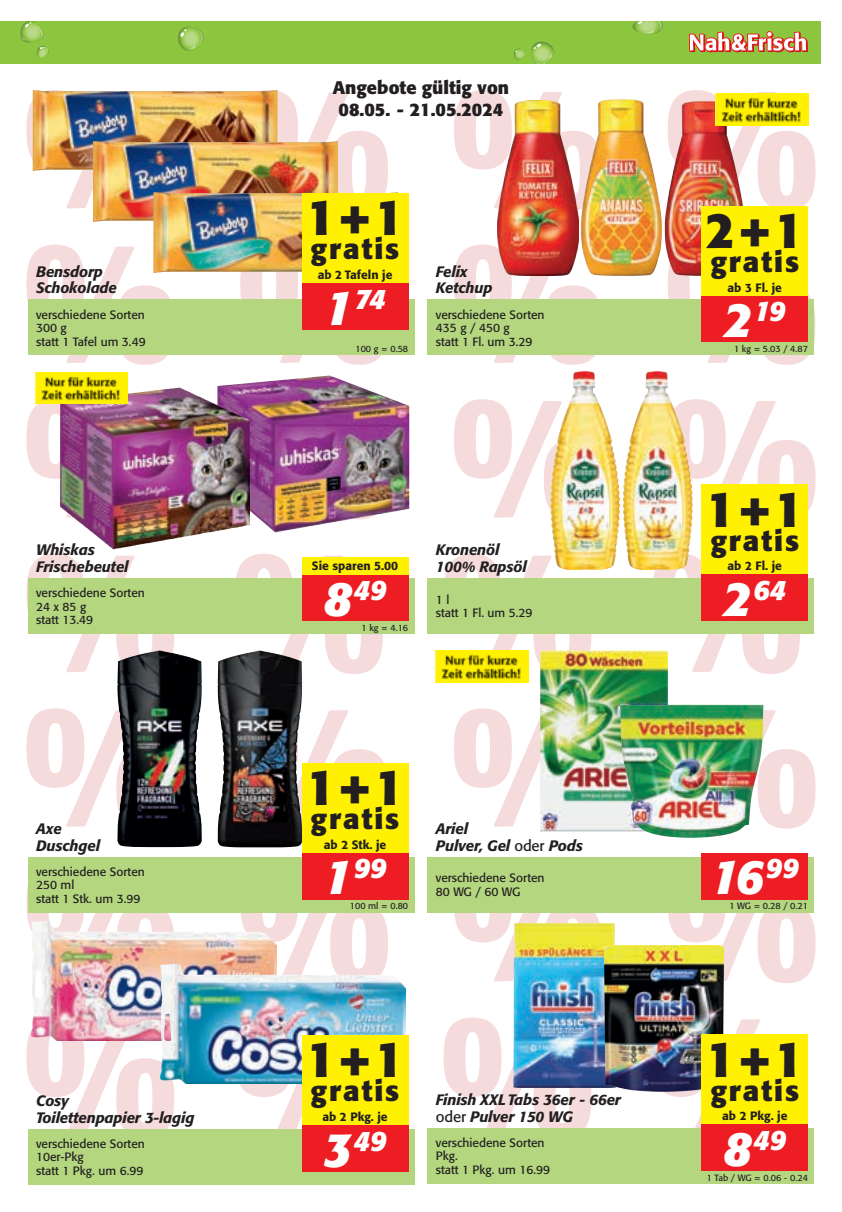
<style>
.page{position:relative;width:842px;height:1212px;background:#fff}
.page>*{position:absolute;margin:0;border:0;box-sizing:border-box;transform-origin:0 0}
.t1{font:700 172.5px/154.5px "Formata Std";color:#c4121a;text-align:justify}
.t2{font:700 49.5px "Formata Std";color:#231f20}
.t3{font:italic 700 48px "Formata Std";color:#fff}
.t4{font:700 28.5px "Formata Std";letter-spacing:.07em;color:#231f20}
.t5{font:italic 700 28.05px "Formata Std";color:#fff}
.t6{font:700 18px/21.6px "Formata Std";color:#231f20;text-align:center}
.t7{font:italic 500 15px/16.5px "Formata Std";letter-spacing:-.01em;color:#231f20}
.t8{font:12px/13.5px "Formata Std";color:#231f20}
.t9{font:500 12px "Formata Std";color:#231f20}
.t10{font:9px "Formata Std";color:#231f20}
.s1{font-size:48px}
.s2{font-weight:400;font-style:normal}
</style>
<div class="page">
<div style="left:0;top:21px;width:821px;height:43px;background:#8bc63e"></div>
<svg style="left:20px;top:21px;width:29px;height:37px"></svg>
<svg style="left:632px;top:21px;width:31px;height:13px"></svg>
<svg style="left:531px;top:41px;width:23px;height:23px"></svg>
<svg style="left:514px;top:48px;width:11px;height:12px"></svg>
<svg style="left:178px;top:27px;width:26px;height:24px"></svg>
<svg style="left:689px;top:31px;width:119px;height:21px"></svg>
<img style="left:513px;top:923px;width:102px;height:165px">
<img style="left:604px;top:945px;width:120px;height:147px">
<div style="left:427px;top:1128px;width:387px;height:55px;background:#b3d67f"></div>
<div style="left:702px;top:1124px;width:106px;height:47px;background:#ee1d23"></div>
<div style="left:702px;top:1035px;width:106px;height:89px;background:#fff101"></div>
<img style="left:540px;top:650px;width:128px;height:181px">
<div style="left:427px;top:857px;width:387px;height:55px;background:#b3d67f"></div>
<div style="left:702px;top:853px;width:106px;height:46px;background:#ee1d23"></div>
<img style="left:436px;top:650px;width:92px;height:32px">
<img style="left:31px;top:921px;width:245px;height:119px">
<img style="left:160px;top:964px;width:245px;height:119px">
<div style="left:28px;top:1129px;width:387px;height:55px;background:#b3d67f"></div>
<div style="left:302px;top:1125px;width:106px;height:46px;background:#ee1d23"></div>
<div style="left:302px;top:1035px;width:106px;height:90px;background:#fff101"></div>
<img style="left:117px;top:650px;width:85px;height:197px">
<img style="left:218px;top:650px;width:84px;height:197px">
<div style="left:28px;top:857px;width:387px;height:55px;background:#b3d67f"></div>
<div style="left:302px;top:853px;width:106px;height:46px;background:#ee1d23"></div>
<div style="left:302px;top:763px;width:106px;height:90px;background:#fff101"></div>
<img style="left:217px;top:375px;width:192px;height:157px">
<img style="left:60px;top:387px;width:167px;height:162px">
<div style="left:28px;top:578px;width:387px;height:56px;background:#b3d67f"></div>
<div style="left:302px;top:574px;width:106px;height:47px;background:#ee1d23"></div>
<div style="left:302px;top:557px;width:106px;height:17px;background:#fff101"></div>
<img style="left:35px;top:372px;width:93px;height:32px">
<img style="left:550px;top:371px;width:64px;height:199px">
<img style="left:623px;top:371px;width:64px;height:199px">
<div style="left:427px;top:578px;width:387px;height:56px;background:#b3d67f"></div>
<div style="left:702px;top:574px;width:106px;height:47px;background:#ee1d23"></div>
<div style="left:702px;top:485px;width:106px;height:89px;background:#fff101"></div>
<img style="left:497px;top:101px;width:81px;height:175px">
<img style="left:580px;top:99px;width:82px;height:177px">
<img style="left:664px;top:101px;width:81px;height:175px">
<div style="left:427px;top:300px;width:387px;height:55px;background:#b3d67f"></div>
<div style="left:702px;top:296px;width:106px;height:46px;background:#ee1d23"></div>
<div style="left:702px;top:206px;width:106px;height:90px;background:#fff101"></div>
<img style="left:716px;top:94px;width:92px;height:31px">
<img style="left:33px;top:90px;width:245px;height:81px">
<img style="left:93px;top:141px;width:245px;height:81px">
<img style="left:153px;top:192px;width:245px;height:81px">
<div style="left:28px;top:300px;width:387px;height:55px;background:#b3d67f"></div>
<div style="left:302px;top:283px;width:106px;height:47px;background:#ee1d23"></div>
<div style="left:302px;top:193px;width:106px;height:90px;background:#fff101"></div>
<img style="left:620px;top:705px;width:143px;height:133px">
<h3 class="t6" style="left:333px;top:77px;width:178px">Angebote gültig von<br>08.05. - 21.05.2024</h3>
<h1 class="t1" style="left:21px;top:69px;width:801px">% % % % % % % % % % % % % % % % % % % % % % % % % % % %</h1>
<p class="t8" style="left:436px;top:1136px;width:116px">verschiedene Sorten<br>Pkg.<br>statt 1 Pkg. um 16.99</p>
<h3 class="t5" style="left:723px;top:1122px;width:64px"><span class="s1">8</span>49</h3>
<h2 class="t2" style="left:306px;top:187px;width:99px">1+1</h2>
<h3 class="t4" style="left:311px;top:231px;width:90px">gratis</h3>
<p class="t9" style="left:318px;top:267px;width:76px">ab 2 Tafeln je</p>
<h2 class="t2" style="left:706px;top:200px;width:99px">2+1</h2>
<h3 class="t4" style="left:710px;top:244px;width:90px">gratis</h3>
<p class="t9" style="left:727px;top:280px;width:56px">ab 3 Fl. je</p>
<p class="t7" style="left:36px;top:263px;width:82px">Bensdorp<br>Schokolade</p>
<p class="t7" style="left:436px;top:263px;width:58px">Felix<br>Ketchup</p>
<h3 class="t5" style="left:324px;top:281px;width:63px"><span class="s1">1</span>74</h3>
<p class="t8" style="left:436px;top:307px;width:110px">verschiedene Sorten<br>435 g / 450 g<br>statt 1 Fl. um 3.29</p>
<h3 class="t5" style="left:724px;top:294px;width:63px"><span class="s1">2</span>19</h3>
<p class="t8" style="left:36px;top:307px;width:111px">verschiedene Sorten<br>300 g<br>statt 1 Tafel um 3.49</p>
<p class="t10" style="left:734px;top:343px;width:75px">1 kg = 5.03 / 4.87</p>
<p class="t10" style="left:355px;top:343px;width:54px">100 g = 0.58</p>
<h2 class="t2" style="left:706px;top:478px;width:99px">1+1</h2>
<h3 class="t4" style="left:710px;top:523px;width:90px">gratis</h3>
<p class="t9" style="left:727px;top:558px;width:56px">ab 2 Fl. je</p>
<p class="t7" style="left:36px;top:542px;width:94px">Whiskas<br>Frischebeutel</p>
<p class="t7" style="left:436px;top:542px;width:92px">Kronenöl<br>100% Rapsöl</p>
<p class="t9" style="left:312px;top:558px;width:88px">Sie sparen 5.00</p>
<p class="t8" style="left:36px;top:586px;width:110px">verschiedene Sorten<br>24 x 85 g<br>statt 13.49</p>
<h3 class="t5" style="left:324px;top:572px;width:64px"><span class="s1">8</span>49</h3>
<h3 class="t5" style="left:723px;top:572px;width:64px"><span class="s1">2</span>64</h3>
<p class="t8" style="left:436px;top:593px;width:98px">1 l<br>statt 1 Fl. um 5.29</p>
<p class="t10" style="left:361px;top:622px;width:48px">1 kg = 4.16</p>
<h2 class="t2" style="left:306px;top:757px;width:99px">1+1</h2>
<h3 class="t4" style="left:311px;top:801px;width:90px">gratis</h3>
<p class="t9" style="left:324px;top:837px;width:64px">ab 2 Stk. je</p>
<p class="t7" style="left:436px;top:820px;width:148px">Ariel<br>Pulver, Gel <span class="s2">oder</span> Pods</p>
<p class="t7" style="left:36px;top:820px;width:65px">Axe<br>Duschgel</p>
<p class="t8" style="left:36px;top:864px;width:110px">verschiedene Sorten<br>250 ml<br>statt 1 Stk. um 3.99</p>
<h3 class="t5" style="left:324px;top:851px;width:64px"><span class="s1">1</span>99</h3>
<h3 class="t3" style="left:711px;top:848px;width:89px">16<sup>99</sup></h3>
<p class="t10" style="left:729px;top:900px;width:80px">1 WG = 0.28 / 0.21</p>
<p class="t8" style="left:436px;top:871px;width:110px">verschiedene Sorten<br>80 WG / 60 WG</p>
<p class="t10" style="left:350px;top:900px;width:60px">100 ml = 0.80</p>
<h2 class="t2" style="left:706px;top:1028px;width:99px">1+1</h2>
<h3 class="t4" style="left:710px;top:1072px;width:90px">gratis</h3>
<p class="t9" style="left:722px;top:1108px;width:67px">ab 2 Pkg. je</p>
<h2 class="t2" style="left:306px;top:1029px;width:99px">1+1</h2>
<h3 class="t4" style="left:311px;top:1073px;width:90px">gratis</h3>
<p class="t9" style="left:322px;top:1109px;width:67px">ab 2 Pkg. je</p>
<p class="t7" style="left:436px;top:1092px;width:187px">Finish XXL Tabs 36er - 66er <span class="s2">oder</span> Pulver 150 WG</p>
<p class="t7" style="left:36px;top:1092px;width:160px">Cosy<br>Toilettenpapier 3-lagig</p>
<p class="t8" style="left:36px;top:1137px;width:110px">verschiedene Sorten<br>10er-Pkg<br>statt 1 Pkg. um 6.99</p>
<h3 class="t5" style="left:324px;top:1123px;width:64px"><span class="s1">3</span>49</h3>
<p class="t10" style="left:707px;top:1172px;width:103px">1 Tab / WG = 0.06 - 0.24</p>
</div>
